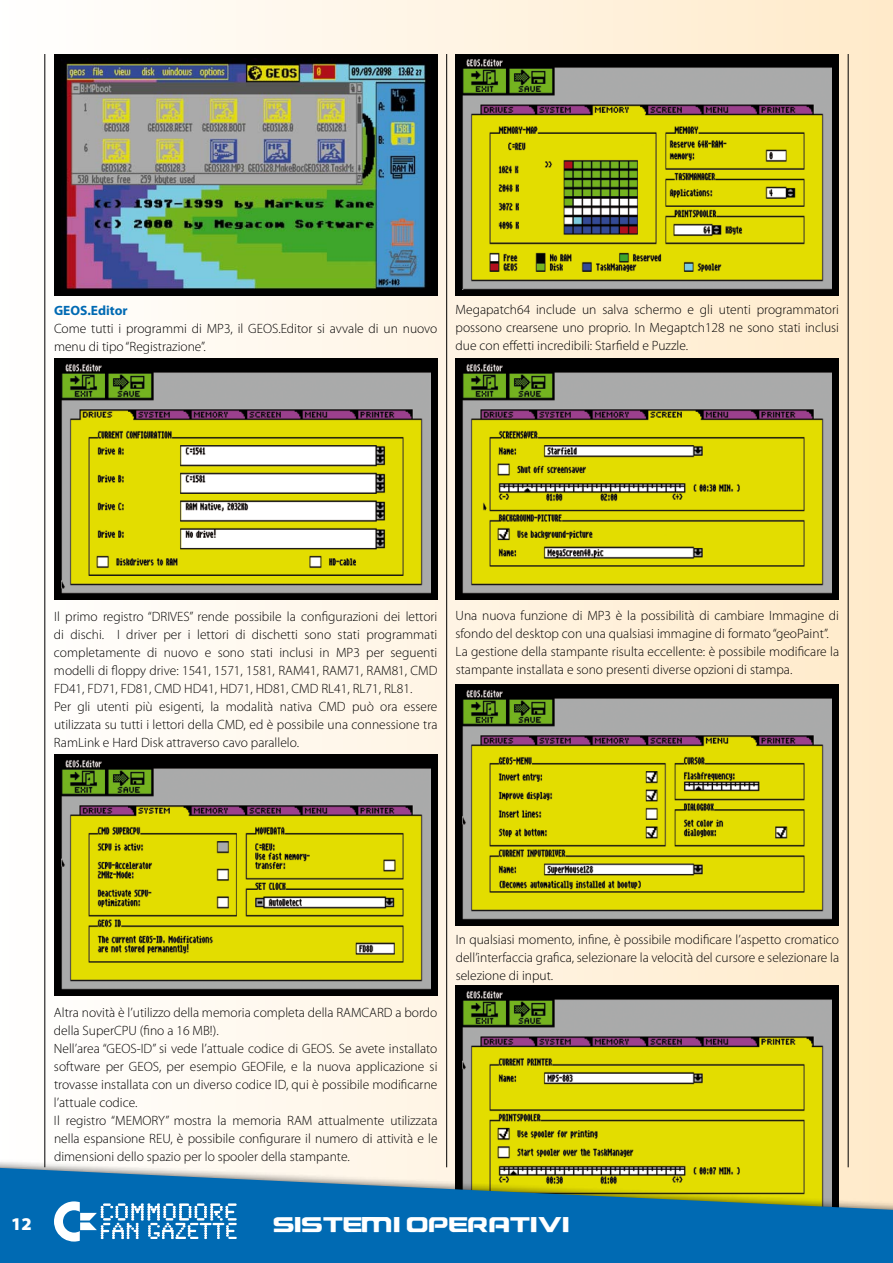
<style>
.page{position:relative;width:893px;height:1263px;background:#fff}
.page>*{position:absolute;margin:0;border:0;box-sizing:border-box;transform-origin:0 0}
.t1{font:21px "Limited Viewdigital";color:#fff}
.t2{font:900 18px "Myriad Pro";color:#fff}
.t3{font:300 13.5px/18px "Myriad Pro";color:#000}
.t4{font:700 13.5px "Myriad Pro";color:#006ab3}
</style>
<div class="page">
<div style="left:0;top:0;width:893px;height:1263px;background:linear-gradient(to right,#fcfcfc,#ffebca)"></div>
<div style="left:455px;top:986px;width:384px;height:226px;background:#000"></div>
<img style="left:463px;top:991px;width:369px;height:167px">
<div style="left:0;top:1158px;width:893px;height:105px;background:#000;opacity:.75"></div>
<svg style="left:0;top:1168px;width:893px;height:95px;background:#2e7d9c"></svg>
<svg style="left:54px;top:1201px;width:183px;height:40px"></svg>
<hr style="left:446px;top:54px;width:1px;height:1113px;background:#000">
<hr style="left:848px;top:54px;width:1px;height:1113px;background:#000">
<hr style="left:45px;top:54px;width:1px;height:1113px;background:#000">
<div style="left:54px;top:358px;width:383px;height:242px;background:#000"></div>
<img style="left:61px;top:364px;width:369px;height:230px">
<div style="left:455px;top:54px;width:384px;height:241px;background:#000"></div>
<img style="left:463px;top:59px;width:369px;height:230px">
<div style="left:455px;top:684px;width:384px;height:241px;background:#000"></div>
<img style="left:463px;top:690px;width:369px;height:229px">
<div style="left:54px;top:755px;width:383px;height:241px;background:#000"></div>
<img style="left:61px;top:760px;width:369px;height:230px">
<div style="left:455px;top:358px;width:384px;height:242px;background:#000"></div>
<img style="left:463px;top:364px;width:369px;height:230px">
<div style="left:54px;top:54px;width:383px;height:241px;background:#000"></div>
<img style="left:61px;top:59px;width:365px;height:231px">
<p class="t4" style="left:54px;top:302px;width:75px">GEOS.Editor</p>
<p class="t3" style="left:54px;top:320px;width:385px">Come tutti i programmi di MP3, il GEOS.Editor si avvale di un nuovo menu di tipo“Registrazione”.</p>
<p class="t3" style="left:456px;top:300px;width:385px;text-align:justify">Megapatch64 include un salva schermo e gli utenti programmatori possono crearsene uno proprio. In Megaptch128 ne sono stati inclusi due con effetti incredibili: Starfield e Puzzle.</p>
<p class="t3" style="left:54px;top:608px;width:385px">Il primo registro “DRIVES” rende possibile la configurazioni dei lettori di dischi. I driver per i lettori di dischetti sono stati programmati completamente di nuovo e sono stati inclusi in MP3 per seguenti modelli di floppy drive: 1541, 1571, 1581, RAM41, RAM71, RAM81, CMD FD41, FD71, FD81, CMD HD41, HD71, HD81, CMD RL41, RL71, RL81.<br>Per gli utenti più esigenti, la modalità nativa CMD può ora essere utilizzata su tutti i lettori della CMD, ed è possibile una connessione tra RamLink e Hard Disk attraverso cavo parallelo.</p>
<p class="t3" style="left:456px;top:606px;width:385px">Una nuova funzione di MP3 è la possibilità di cambiare Immagine di sfondo del desktop con una qualsiasi immagine di formato“geoPaint”.<br>La gestione della stampante risulta eccellente: è possibile modificare la stampante installata e sono presenti diverse opzioni di stampa.</p>
<p class="t3" style="left:54px;top:1004px;width:385px">Altra novità è l’utilizzo della memoria completa della RAMCARD a bordo della SuperCPU (fino a 16 MB!).<br>Nell’area “GEOS-ID” si vede l’attuale codice di GEOS. Se avete installato software per GEOS, per esempio GEOFile, e la nuova applicazione si trovasse installata con un diverso codice ID, qui è possibile modificarne l’attuale codice.<br>Il registro “MEMORY” mostra la memoria RAM attualmente utilizzata nella espansione REU, è possibile configurare il numero di attività e le dimensioni dello spazio per lo spooler della stampante.</p>
<p class="t3" style="left:456px;top:930px;width:385px;text-align:justify">In qualsiasi momento, infine, è possibile modificare l’aspetto cromatico dell’interfaccia grafica, selezionare la velocità del cursore e selezionare la selezione di input.</p>
<h2 class="t2" style="left:11px;top:1213px;width:22px">12</h2>
<h1 class="t1" style="left:273px;top:1212px;width:19px">SISTEMI</h1>
<h1 class="t1" style="left:407px;top:1212px;width:60px">OPERATIVI</h1>
</div>
